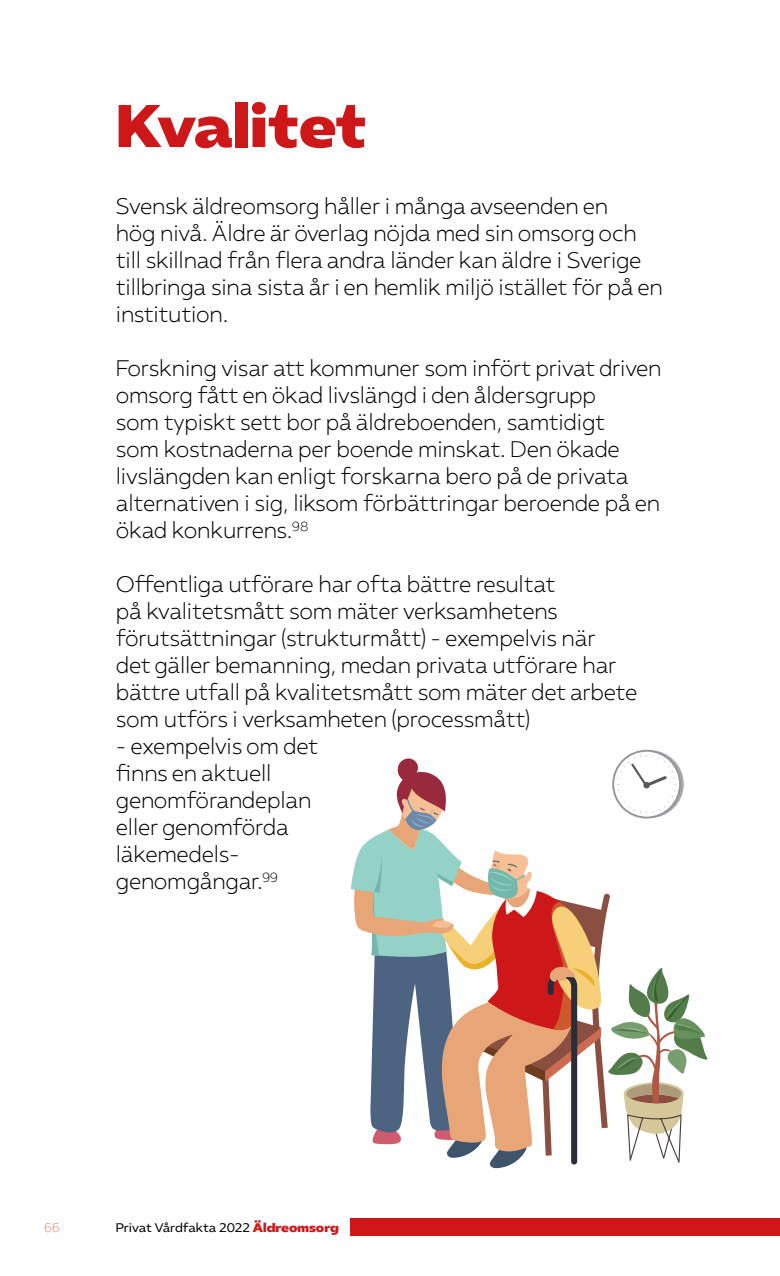
<style>
.page{position:relative;width:780px;height:1276px;background:#fff}
.page>*{position:absolute;margin:0;border:0;box-sizing:border-box;transform-origin:0 0}
.t1{font:60px "Almega Sans Display";color:#cd1719}
.t2{font:300 22.5px/27px "Almega Sans";letter-spacing:-.01em;color:#000}
.t3{font:12.5px "Almega Sans";color:#000}
.t4{font:300 12.5px "Almega Sans";color:#e17f63}
.s1{font-family:"Almega Sans Display";color:#cd1719}
</style>
<div class="page">
<svg style="left:351px;top:750px;width:356px;height:418px"></svg>
<div style="left:351px;top:1218px;width:429px;height:18px;background:#cd1719"></div>
<h1 class="t1" style="left:116px;top:84px;width:252px">Kvalitet</h1>
<p class="t2" style="left:116px;top:192px;width:548px">Svensk äldreomsorg håller i många avseenden en<br>hög nivå. Äldre är överlag nöjda med sin omsorg och till skillnad från flera andra länder kan äldre i Sverige tillbringa sina sista år i en hemlik miljö istället för på en institution.</p>
<p class="t2" style="left:116px;top:354px;width:547px">Forskning visar att kommuner som infört privat driven omsorg fått en ökad livslängd i den åldersgrupp<br>som typiskt sett bor på äldreboenden, samtidigt<br>som kostnaderna per boende minskat. Den ökade livslängden kan enligt forskarna bero på de privata alternativen i sig, liksom förbättringar beroende på en ökad konkurrens.<sup>98</sup></p>
<p class="t2" style="left:116px;top:570px;width:523px">Offentliga utförare har ofta bättre resultat<br>på kvalitetsmått som mäter verksamhetens förutsättningar (strukturmått) - exempelvis när<br>det gäller bemanning, medan privata utförare har bättre utfall på kvalitetsmått som mäter det arbete som utförs i verksamheten (processmått)</p>
<p class="t2" style="left:116px;top:732px;width:204px">- exempelvis om det finns en aktuell genomförandeplan eller genomförda läkemedels&shy;genomgångar.<sup>99</sup></p>
<p class="t4" style="left:44px;top:1219px;width:17px">66</p>
<p class="t3" style="left:116px;top:1219px;width:224px">Privat Vårdfakta 2022 <span class="s1">Äldreomsorg</span></p>
</div>
